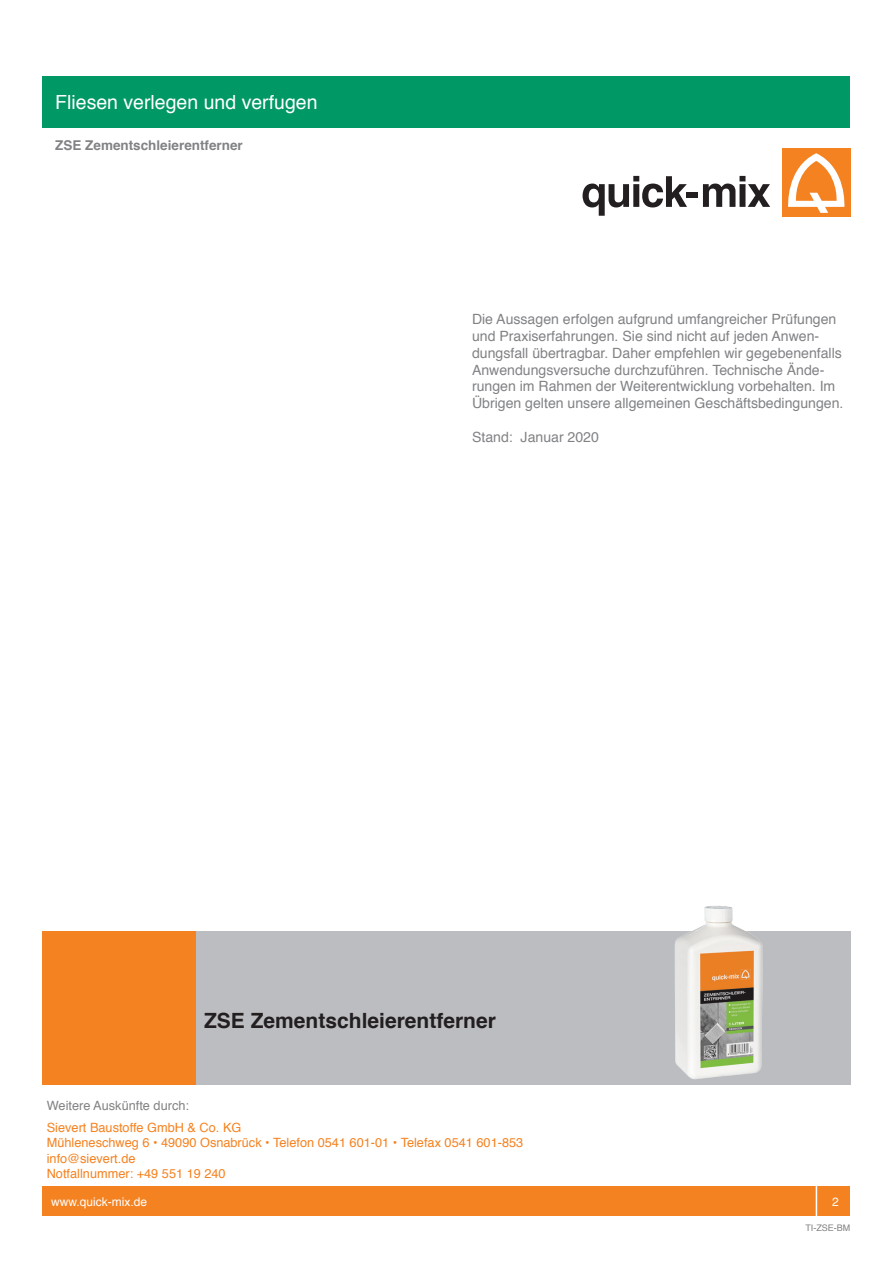
<style>
.page{position:relative;width:893px;height:1263px;background:#fff}
.page>*{position:absolute;margin:0;border:0;box-sizing:border-box;transform-origin:0 0}
.t1{font:700 21px "Helvetica";color:#231f20}
.t2{font:19.5px "Helvetica";color:#fff}
.t3{font:14.1px/17px "Helvetica";color:#808285}
.t4{font:700 13.5px "Helvetica";color:#808285}
.t5{font:12.75px "Helvetica";color:#f58220}
.t6{font:12.75px "Helvetica";color:#808285}
.t7{font:12px "Helvetica";color:#fff}
.t8{font:9px "Helvetica";color:#808285}
</style>
<div class="page">
<div style="left:43px;top:77px;width:807px;height:51px;background:#009864"></div>
<svg style="left:583px;top:176px;width:104px;height:40px"></svg>
<div style="left:686px;top:192px;width:12px;height:6px;background:#231f20"></div>
<svg style="left:703px;top:176px;width:67px;height:31px"></svg>
<div style="left:782px;top:149px;width:68px;height:68px;background:#f58220"></div>
<svg style="left:788px;top:153px;width:57px;height:60px"></svg>
<div style="left:43px;top:1186px;width:807px;height:30px;background:#f58220"></div>
<div style="left:816px;top:1181px;width:39px;height:40px;border:2px solid #fff"></div>
<div style="left:191px;top:931px;width:659px;height:153px;background:#bcbdc0"></div>
<div style="left:43px;top:931px;width:153px;height:153px;background:#f58220"></div>
<img style="left:674px;top:905px;width:89px;height:174px">
<p class="t2" style="left:55px;top:87px;width:264px">Fliesen verlegen und verfugen</p>
<p class="t4" style="left:55px;top:135px;width:189px">ZSE Zementschleierentferner</p>
<p class="t3" style="left:472px;top:311px;width:373px">Die Aussagen erfolgen aufgrund umfangreicher Prüfungen und Praxiserfahrungen. Sie sind nicht auf jeden Anwen&shy;dungsfall übertragbar. Daher empfehlen wir gegebenenfalls Anwendungsversuche durchzuführen. Technische Ände&shy;rungen im Rahmen der Weiterentwicklung vorbehalten. Im Übrigen gelten unsere allgemeinen Geschäftsbedingungen.</p>
<p class="t3" style="left:472px;top:429px;width:128px">Stand: Januar 2020</p>
<p class="t1" style="left:204px;top:1003px;width:293px">ZSE Zementschleierentferner</p>
<p class="t6" style="left:47px;top:1095px;width:144px">Weitere Auskünfte durch:</p>
<p class="t5" style="left:47px;top:1118px;width:196px">Sievert Baustoffe GmbH &amp; Co. KG</p>
<p class="t5" style="left:47px;top:1133px;width:478px">Mühleneschweg 6 • 49090 Osnabrück • Telefon 0541 601-01 • Telefax 0541 601-853</p>
<p class="t5" style="left:47px;top:1148px;width:90px">info@sievert.de</p>
<p class="t5" style="left:47px;top:1163px;width:180px">Notfallnummer: +49 551 19 240</p>
<p class="t7" style="left:51px;top:1192px;width:98px">www.quick-mix.de</p>
<p class="t7" style="left:832px;top:1192px;width:8px">2</p>
<p class="t8" style="left:805px;top:1221px;width:46px">TI-ZSE-BM</p>
</div>
